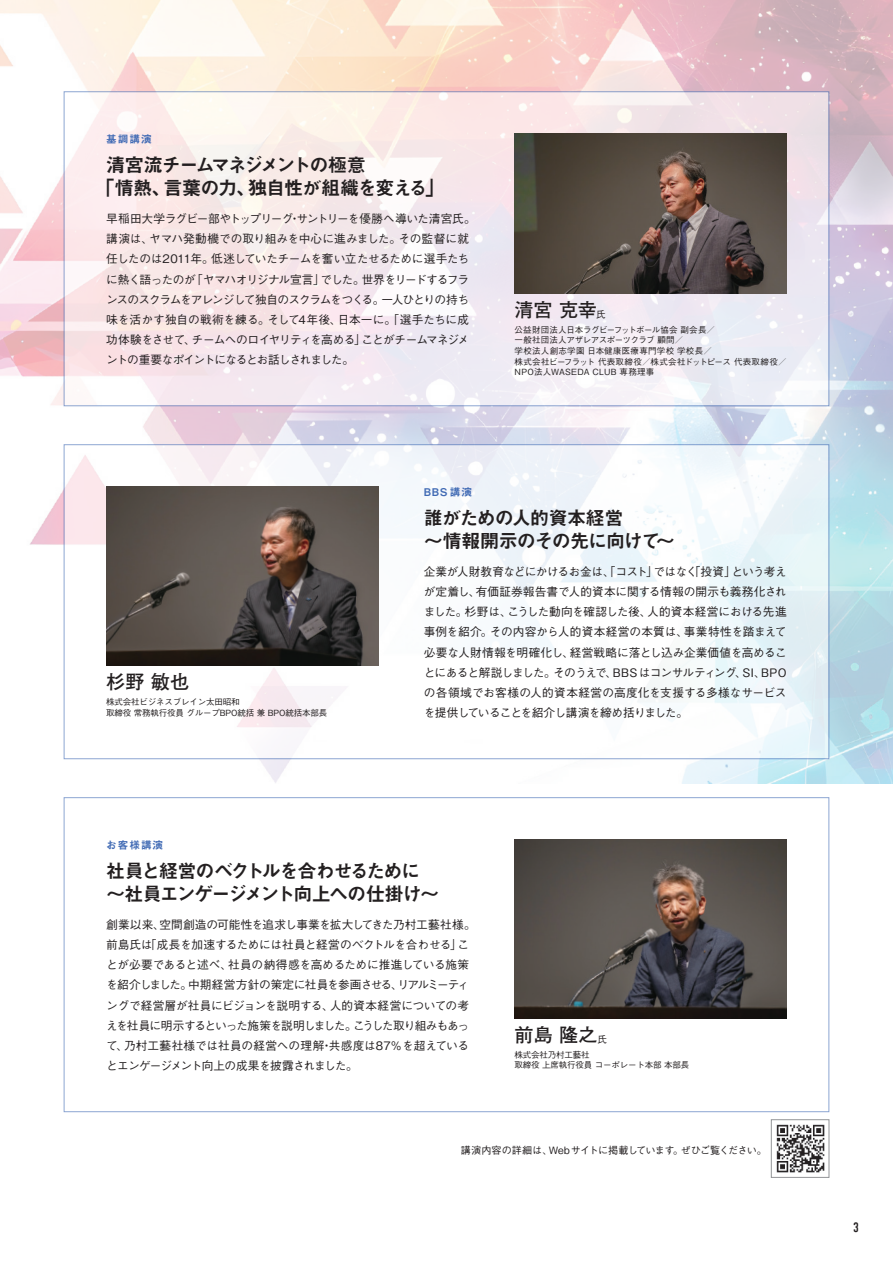
<style>
.page{position:relative;width:893px;height:1263px;background:#fff}
.page>*{position:absolute;margin:0;border:0;box-sizing:border-box;transform-origin:0 0}
.t1{font:19.2px/23.4px "Midashi Go Pro MB31";letter-spacing:-.07em;color:#231f20}
.t2{font:700 19.2px "Futo Go B101 Pro";color:#231f20}
.t3{font:13.8px "DIN Condensed C";color:#231f20}
.t4{font:500 11.7px/20.2px "Gothic BBB Pro";letter-spacing:-.035em;color:#231f20}
.t5{font:10.65px "Midashi Go Pro MB31";letter-spacing:.09em;color:#406ab4}
.t6{font:500 10.05px "Gothic BBB Pro";letter-spacing:-.01em;color:#231f20}
.t7{font:500 8.55px/10.6px "Gothic BBB Pro";letter-spacing:.02em;color:#231f20}
.t8{font:500 8.55px/10.6px "Gothic BBB Pro";letter-spacing:-.02em;color:#231f20}
.s1{font-family:"Gothic BBB Pro";font-weight:500;font-size:9.6px}
</style>
<div class="page">
<img style="left:0;top:0;width:893px;height:783px">
<img style="left:776px;top:1124px;width:49px;height:49px">
<div style="left:771px;top:1119px;width:58px;height:58px;border:1px solid #939598"></div>
<svg style="left:64px;top:91px;width:765px;height:315px;fill:#f6e9ef"></svg>
<svg style="left:64px;top:444px;width:765px;height:315px"></svg>
<img style="left:514px;top:840px;width:273px;height:178px">
<img style="left:106px;top:487px;width:272px;height:178px">
<img style="left:514px;top:134px;width:273px;height:159px">
<p class="t5" style="left:106px;top:131px;width:47px">基調講演</p>
<h1 class="t1" style="left:96px;top:151px;width:350px;text-indent:11px">清宮流チームマネジメントの極意<br>「情熱、言葉の力、独自性が組織を変える」</h1>
<p class="t4" style="left:106px;top:207px;width:371px">早稲田大学ラグビー部やトップリーグ・サントリーを優勝へ導いた清宮氏。講演は、ヤマハ発動機での取り組みを中心に進みました。その監督に就任したのは2011年。低迷していたチームを奮い立たせるために選手たちに熱く語ったのが「ヤマハオリジナル宣言」でした。世界をリードするフランスのスクラムをアレンジして独自のスクラムをつくる。一人ひとりの持ち味を活かす独自の戦術を練る。そして4年後、日本一に。「選手たちに成功体験をさせて、チームへのロイヤリティを高める」ことがチームマネジメントの重要なポイントになるとお話しされました。</p>
<h1 class="t2" style="left:514px;top:294px;width:93px">清宮 克幸<span class="s1">氏</span></h1>
<p class="t7" style="left:514px;top:323px;width:274px">公益財団法人日本ラグビーフットボール協会 副会長／<br>一般社団法人アザレアスポーツクラブ 顧問／<br>学校法人創志学園 日本健康医療専門学校 学校長／<br>株式会社ビーフラット 代表取締役／株式会社ドットピース 代表取締役／<br>NPO法人WASEDA CLUB 専務理事</p>
<p class="t5" style="left:424px;top:484px;width:50px">BBS講演</p>
<h1 class="t2" style="left:106px;top:666px;width:84px">杉野 敏也</h1>
<p class="t8" style="left:106px;top:695px;width:223px">株式会社ビジネスブレイン太田昭和<br>取締役 常務執行役員 グループBPO統括 兼 BPO統括本部長</p>
<p class="t5" style="left:106px;top:837px;width:58px">お客様講演</p>
<h1 class="t1" style="left:424px;top:504px;width:253px">誰がための人的資本経営<br>～情報開示のその先に向けて～</h1>
<p class="t4" style="left:424px;top:560px;width:364px;text-align:justify">企業が人財教育などにかけるお金は、「コスト」ではなく「投資」という考えが定着し、有価証券報告書で人的資本に関する情報の開示も義務化されました。杉野は、こうした動向を確認した後、人的資本経営における先進事例を紹介。その内容から人的資本経営の本質は、事業特性を踏まえて必要な人財情報を明確化し、経営戦略に落とし込み企業価値を高めることにあると解説しました。そのうえで、BBS はコンサルティング、SI、BPOの各領域でお客様の人的資本経営の高度化を支援する多様なサービスを提供していることを紹介し講演を締め括りました。</p>
<h1 class="t1" style="left:106px;top:857px;width:334px">社員と経営のベクトルを合わせるために～社員エンゲージメント向上への仕掛け～</h1>
<p class="t4" style="left:106px;top:913px;width:371px">創業以来、空間創造の可能性を追求し事業を拡大してきた乃村工藝社様。前島氏は「成長を加速するためには社員と経営のベクトルを合わせる」ことが必要であると述べ、社員の納得感を高めるために推進している施策を紹介しました。中期経営方針の策定に社員を参画させる、リアルミーティングで経営層が社員にビジョンを説明する、人的資本経営についての考えを社員に明示するといった施策を説明しました。こうした取り組みもあって、乃村工藝社様では社員の経営への理解・共感度は87%を超えているとエンゲージメント向上の成果を披露されました。</p>
<h1 class="t2" style="left:514px;top:1019px;width:94px">前島 隆之<span class="s1">氏</span></h1>
<p class="t8" style="left:514px;top:1048px;width:176px">株式会社乃村工藝社<br>取締役 上席執行役員 コーポレート本部 本部長</p>
<p class="t6" style="left:461px;top:1142px;width:308px">講演内容の詳細は、Webサイトに掲載しています。ぜひご覧ください。</p>
<p class="t3" style="left:853px;top:1220px;width:7px">3</p>
</div>
